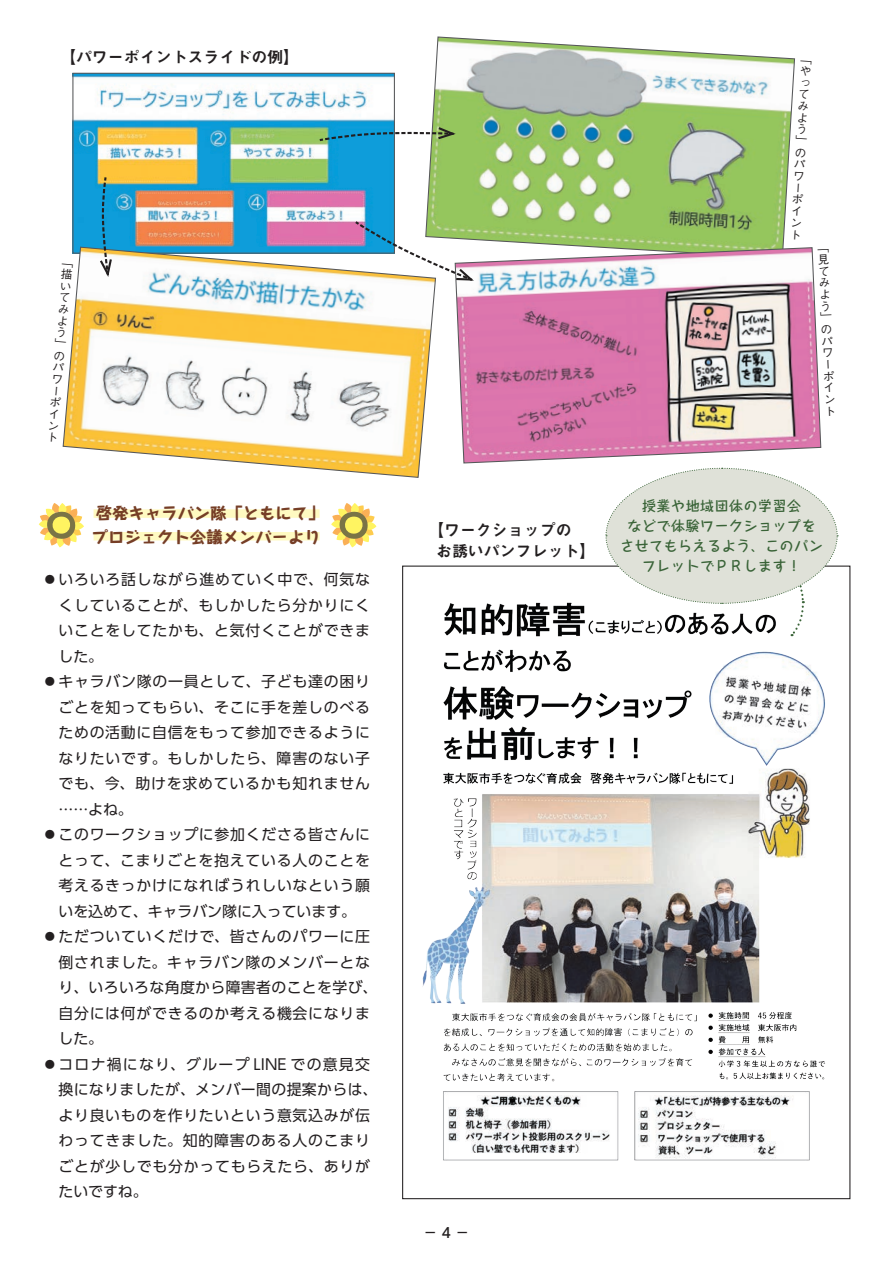
<style>
.page{position:relative;width:893px;height:1263px;background:#fff}
.page>*{position:absolute;margin:0;border:0;box-sizing:border-box;transform-origin:0 0}
.t1{font:15.9px "Midashi Go Pro MB31";color:#231f20}
.t2{font:800 15.9px "Taka Hand Std";letter-spacing:.025em;color:#763e26}
.t3{font:14.85px/25.5px "UD Shin Go Pro";letter-spacing:.05em;color:#231f20;text-align:justify}
.t4{font:700 13.8px/20.2px "Taka Hand Std De";letter-spacing:.05em;color:#396337;text-align:center}
.t5{font:500 13.8px "UD Shin Go Pro";color:#231f20}
.t6{font:500 11.7px/11.7px "Gothic BBB Pro";color:#231f20}
</style>
<div class="page">
<div style="left:94px;top:509px;width:226px;height:9px;background:#fffac1"></div>
<div style="left:94px;top:532px;width:226px;height:8px;background:#fffac1"></div>
<img style="left:74px;top:75px;width:319px;height:171px">
<div style="left:72px;top:73px;width:323px;height:181px;border:1px solid #57585a"></div>
<svg style="left:62px;top:246px;width:374px;height:232px"></svg>
<svg style="left:426px;top:36px;width:369px;height:211px"></svg>
<svg style="left:455px;top:247px;width:367px;height:217px"></svg>
<img style="left:422px;top:602px;width:403px;height:559px">
<svg style="left:605px;top:467px;width:233px;height:169px"></svg>
<svg style="left:319px;top:126px;width:140px;height:16px"></svg>
<svg style="left:355px;top:221px;width:122px;height:61px"></svg>
<svg style="left:98px;top:176px;width:15px;height:104px"></svg>
<svg style="left:39px;top:503px;width:45px;height:44px"></svg>
<svg style="left:331px;top:503px;width:45px;height:44px"></svg>
<p class="t1" style="left:60px;top:45px;width:241px">【パワーポイントスライドの例】</p>
<p class="t6" style="left:62px;top:255px;width:7px;text-align:justify;rotate:5deg">「描いてみよう」のパワーポイント</p>
<p class="t2" style="left:96px;top:502px;width:230px">啓発キャラバン隊「ともにて」</p>
<p class="t2" style="left:92px;top:526px;width:230px">プロジェクト会議メンバーより</p>
<p class="t3" style="left:58px;top:566px;width:313px;text-indent:-16px">⿟いろいろ話しながら進めていく中で、何気なくしていることが、もしかしたら分かりにくいことをしてたかも、と気付くことができました。</p>
<p class="t3" style="left:58px;top:668px;width:313px;text-indent:-16px">⿟キャラバン隊の一員として、子ども達の困りごとを知ってもらい、そこに手を差しのべるための活動に自信をもって参加できるようになりたいです。もしかしたら、障害のない子でも、今、助けを求めているかも知れません……よね。</p>
<p class="t3" style="left:58px;top:821px;width:313px;text-indent:-16px">⿟このワークショップに参加くださる皆さんにとって、こまりごとを抱えている人のことを考えるきっかけになればうれしいなという願いを込めて、キャラバン隊に入っています。</p>
<p class="t3" style="left:58px;top:923px;width:320px;text-align:left;text-indent:-16px">⿟ただついていくだけで、皆さんのパワーに圧倒されました。キャラバン隊のメンバーとなり、いろいろな角度から障害者のことを学び、自分には何ができるのか考える機会になりました。</p>
<p class="t3" style="left:58px;top:1051px;width:320px;text-align:left;text-indent:-16px">⿟コロナ禍になり、グループ LINE での意見交換になりましたが、メンバー間の提案からは、より良いものを作りたいという意気込みが伝わってきました。知的障害のある人のこまりごとが少しでも分かってもらえたら、ありがたいですね。</p>
<p class="t1" style="left:428px;top:517px;width:145px">【ワークショップの</p>
<p class="t1" style="left:436px;top:538px;width:161px">お誘いパンフレット】</p>
<p class="t6" style="left:801px;top:52px;width:9px;rotate:4deg">「やってみよう」のパワーポイント</p>
<p class="t6" style="left:817px;top:241px;width:9px;rotate:-2deg">「見てみよう」のパワーポイント</p>
<p class="t4" style="left:642px;top:494px;width:160px">授業や地域団体の学習会</p>
<p class="t4" style="left:628px;top:514px;width:189px">などで体験ワークショップを</p>
<p class="t4" style="left:620px;top:534px;width:204px">させてもらえるよう、このパンフレットでＰＲします！</p>
<p class="t5" style="left:423px;top:1222px;width:47px">－ 4 －</p>
</div>
